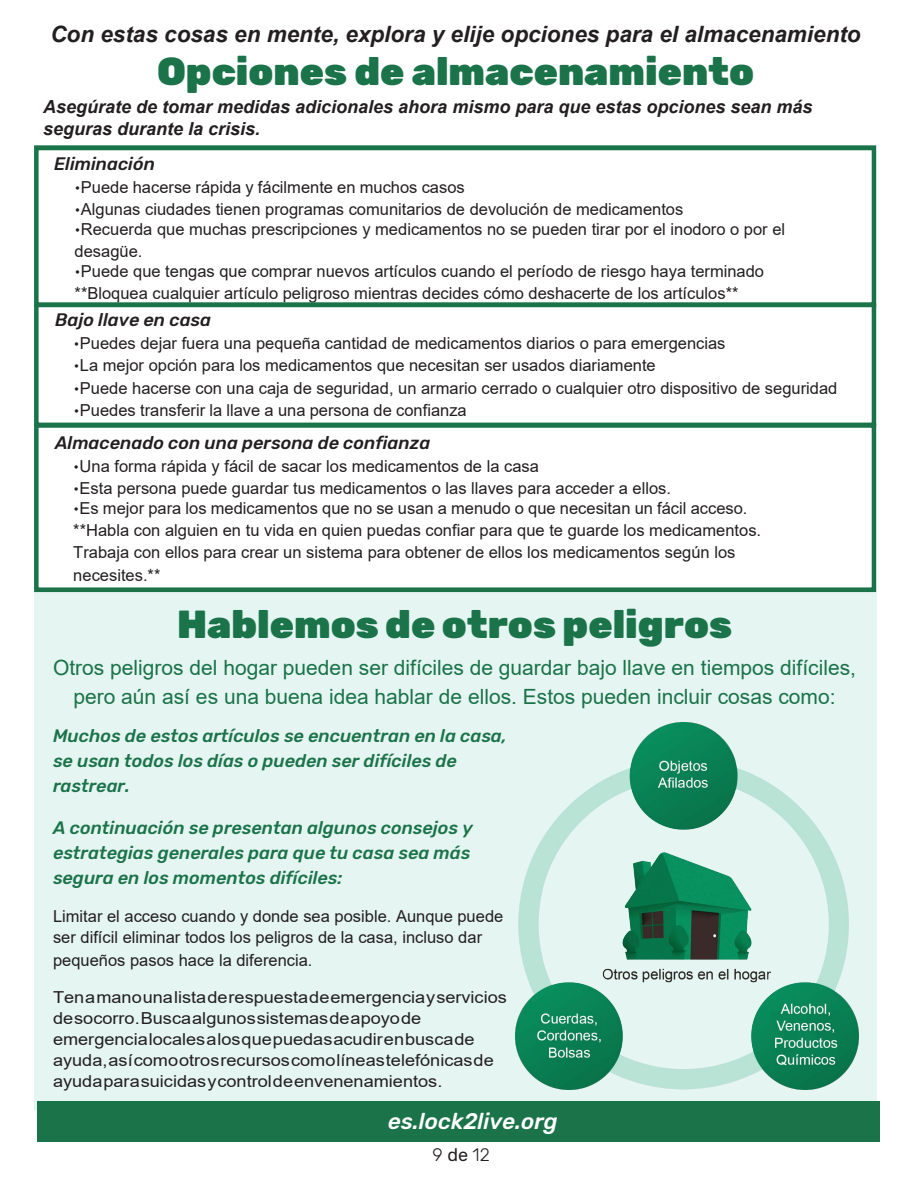
<style>
.page{position:relative;width:918px;height:1188px;background:#fff}
.page>*{position:absolute;margin:0;border:0;box-sizing:border-box;transform-origin:0 0}
.t1{font:900 39px "Rubik";color:#1b7349}
.t2{font:italic 700 22.5px "Arial";color:#231f20}
.t3{font:italic 500 22.5px "Rubik";color:#fff}
.t4{font:21px/29.1px "Arial";color:#1b7349;text-align:center}
.t5{font:italic 500 18px/25.2px "Rubik";color:#1b7349}
.t6{font:italic 700 18px/21.5px "Arial";color:#231f20}
.t7{font:italic 500 18px "Rubik";color:#231f20}
.t8{font:300 18px "Rubik";color:#231f20}
.t9{font:16.5px/22.2px "Arial";color:#231f20}
.t10{font:16.5px/21px "Arial";color:#231f20;scale:1.1 1}
.s1{font-family:"Rubik";font-weight:300}
.s2{font-weight:400}
</style>
<div class="page">
<div style="left:34px;top:591px;width:842px;height:518px;background:#e4f5f2"></div>
<div style="left:34px;top:423px;width:842px;height:169px;background:#fff;border:5px solid #1b7349"></div>
<div style="left:37px;top:1101px;width:842px;height:40px;background:#1b7349"></div>
<div style="left:34px;top:145px;width:842px;height:162px;border:5px solid #1b7349"></div>
<div style="left:34px;top:303px;width:842px;height:124px;border:4px solid #1b7349"></div>
<img style="left:515px;top:723px;width:343px;height:366px">
<p class="t2" style="left:50px;top:19px;width:812px">Con estas cosas en mente, explora y elije opciones para el almacenamiento</p>
<p class="t1" style="left:157px;top:48px;width:599px">Opciones de almacenamiento</p>
<p class="t6" style="left:43px;top:97px;width:771px">Asegúrate de tomar medidas adicionales ahora mismo para que estas opciones sean más seguras durante la crisis.</p>
<p class="t7" style="left:54px;top:154px;width:102px">Eliminación</p>
<p class="t9" style="left:75px;top:176px;width:392px"><span class="s1">•</span>Puede hacerse rápida y fácilmente en muchos casos</p>
<p class="t9" style="left:75px;top:198px;width:610px"><span class="s1">•</span>Algunas ciudades tienen programas comunitarios de devolución de medicamentos</p>
<p class="t9" style="left:75px;top:218px;width:712px"><span class="s1">•</span>Recuerda que muchas prescripciones y medicamentos no se pueden tirar por el inodoro o por el desagüe.</p>
<p class="t9" style="left:75px;top:260px;width:691px"><span class="s1">•</span>Puede que tengas que comprar nuevos artículos cuando el período de riesgo haya terminado **Bloquea cualquier artículo peligroso mientras decides cómo deshacerte de los artículos**</p>
<p class="t7" style="left:55px;top:310px;width:158px">Bajo llave en casa</p>
<p class="t9" style="left:74px;top:332px;width:653px"><span class="s1">•</span>Puedes dejar fuera una pequeña cantidad de medicamentos diarios o para emergencias</p>
<p class="t9" style="left:74px;top:354px;width:584px"><span class="s1">•</span>La mejor opción para los medicamentos que necesitan ser usados diariamente</p>
<p class="t9" style="left:74px;top:377px;width:765px"><span class="s1">•</span>Puede hacerse con una caja de seguridad, un armario cerrado o cualquier otro dispositivo de seguridad</p>
<p class="t9" style="left:74px;top:399px;width:395px"><span class="s1">•</span>Puedes transferir la llave a una persona de confianza</p>
<p class="t7" style="left:55px;top:432px;width:377px">Almacenado con una persona de confianza</p>
<p class="t9" style="left:73px;top:455px;width:467px"><span class="s1">•</span>Una forma rápida y fácil de sacar los medicamentos de la casa</p>
<p class="t9" style="left:73px;top:477px;width:599px"><span class="s1">•</span>Esta persona puede guardar tus medicamentos o las llaves para acceder a ellos.</p>
<p class="t9" style="left:73px;top:497px;width:689px"><span class="s1">•</span>Es mejor para los medicamentos que no se usan a menudo o que necesitan un fácil acceso. **Habla con alguien en tu vida en quien puedas confiar para que te guarde los medicamentos.<br>Trabaja con ellos para crear un sistema para obtener de ellos los medicamentos según los necesites.**</p>
<p class="t1" style="left:177px;top:601px;width:557px">Hablemos de otros peligros</p>
<p class="t4" style="left:53px;top:653px;width:805px">Otros peligros del hogar pueden ser difíciles de guardar bajo llave en tiempos difíciles, pero aún así es una buena idea hablar de ellos. Estos pueden incluir cosas como:</p>
<p class="t5" style="left:53px;top:723px;width:455px">Muchos de estos artículos se encuentran en la casa, se usan todos los días o pueden ser difíciles de rastrear.</p>
<p class="t5" style="left:53px;top:816px;width:421px">A continuación se presentan algunos consejos y estrategias generales para que tu casa sea más segura en los momentos difíciles:</p>
<p class="t9" style="left:53px;top:906px;width:452px;line-height:21.6px">Limitar el acceso cuando y donde sea posible. Aunque puede ser difícil eliminar todos los peligros de la casa, incluso dar pequeños pasos hace la diferencia.</p>
<p class="t10" style="left:53px;top:987px;width:414px">Ten a mano una lista de respuesta de emergencia y servicios de socorro. Busca algunos sistemas de apoyo de emergencia locales a los que puedas acudir en busca de ayuda, así como otros recursos como líneas telefónicas de ayuda para suicidas y control de envenenamientos.</p>
<p class="t3" style="left:388px;top:1108px;width:171px">es.lock2live.org</p>
<p class="t8" style="left:433px;top:1145px;width:59px">9 <span class="s2">de</span> 12</p>
</div>
